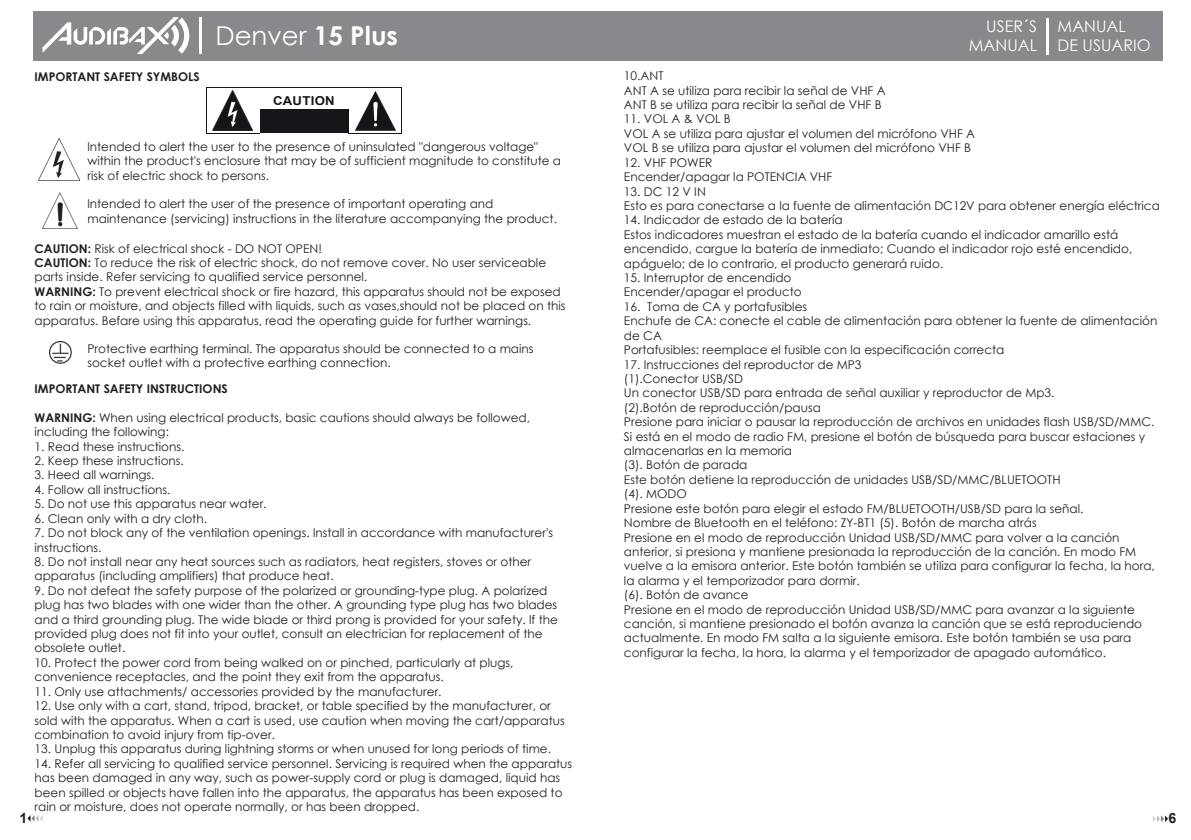
<style>
.page{position:relative;width:1191px;height:840px;background:#fff}
.page>*{position:absolute;margin:0;border:0;box-sizing:border-box;transform-origin:0 0}
.t1{font:26px "Century Gothic";color:#fff}
.t2{font:16px/19.2px "Century Gothic";color:#fff;text-align:right}
.t3{font:700 14.2px "Arial";color:#231f20}
.t4{font:700 12.2px "Arial";letter-spacing:.02em;color:#13161a;scale:1.07 1}
.t5{font:12px/14.4px "Century Gothic";color:#231f20}
.t6{font:700 12px "Century Gothic";color:#231f20}
.s1{font-weight:700}
</style>
<div class="page">
<svg style="left:27px;top:815px;width:16px;height:6px"></svg>
<svg style="left:1152px;top:815px;width:16px;height:6px"></svg>
<div style="left:34px;top:11px;width:1129px;height:49px;background:#87898c"></div>
<svg style="left:42px;top:17px;width:147px;height:37px"></svg>
<hr style="left:199px;top:18px;width:2px;height:36px;background:#fff">
<hr style="left:1046px;top:18px;width:2px;height:36px;background:#fff">
<hr style="left:207px;top:87px;width:53px;height:1px;background:#18151a">
<hr style="left:261px;top:87px;width:87px;height:1px;background:#18151a">
<hr style="left:349px;top:87px;width:52px;height:1px;background:#18151a">
<div style="left:260px;top:110px;width:88px;height:23px;background:#18151a"></div>
<hr style="left:260px;top:109px;width:88px;height:1px;background:#18151a">
<svg style="left:206px;top:87px;width:1px;height:47px"></svg>
<hr style="left:207px;top:133px;width:53px;height:1px;background:#18151a">
<hr style="left:348px;top:133px;width:53px;height:1px;background:#18151a">
<svg style="left:401px;top:87px;width:1px;height:47px"></svg>
<img style="left:213px;top:90px;width:40px;height:40px">
<img style="left:356px;top:91px;width:39px;height:40px">
<img style="left:38px;top:139px;width:42px;height:41px">
<img style="left:54px;top:151px;width:10px;height:26px">
<img style="left:42px;top:193px;width:36px;height:35px">
<img style="left:49px;top:341px;width:22px;height:22px">
<h1 class="t1" style="left:215px;top:17px;width:184px">Denver <span class="s1">15 Plus</span></h1>
<h2 class="t2" style="left:969px;top:16px;width:70px">USER´S<br>MANUAL</h2>
<h2 class="t2" style="left:1057px;top:16px;width:94px;text-align:left">MANUAL<br>DE USUARIO</h2>
<p class="t5" style="left:624px;top:68px;width:263px">10.ANT<br>ANT A se utiliza para recibir la señal de VHF A<br>ANT B se utiliza para recibir la señal de VHF B</p>
<p class="t5" style="left:624px;top:112px;width:353px">11. VOL A &amp; VOL B<br>VOL A se utiliza para ajustar el volumen del micrófono VHF A<br>VOL B se utiliza para ajustar el volumen del micrófono VHF B</p>
<p class="t5" style="left:624px;top:155px;width:210px">12. VHF POWER<br>Encender/apagar la POTENCIA VHF</p>
<p class="t5" style="left:624px;top:184px;width:537px">13. DC 12 V IN<br>Esto es para conectarse a la fuente de alimentación DC12V para obtener energía eléctrica</p>
<p class="t5" style="left:624px;top:212px;width:510px">14. Indicador de estado de la batería<br>Estos indicadores muestran el estado de la batería cuando el indicador amarillo está encendido, cargue la batería de inmediato; Cuando el indicador rojo esté encendido, apáguelo; de lo contrario, el producto generará ruido.</p>
<p class="t5" style="left:624px;top:270px;width:179px">15. Interruptor de encendido<br>Encender/apagar el producto</p>
<p class="t5" style="left:624px;top:299px;width:535px">16. Toma de CA y portafusibles<br>Enchufe de CA: conecte el cable de alimentación para obtener la fuente de alimentación de CA<br>Portafusibles: reemplace el fusible con la especificación correcta</p>
<p class="t5" style="left:624px;top:356px;width:532px">17. Instrucciones del reproductor de MP3<br>(1).Conector USB/SD<br>Un conector USB/SD para entrada de señal auxiliar y reproductor de Mp3.<br>(2).Botón de reproducción/pausa<br>Presione para iniciar o pausar la reproducción de archivos en unidades flash USB/SD/MMC.<br>Si está en el modo de radio FM, presione el botón de búsqueda para buscar estaciones y almacenarlas en la memoria<br>(3). Botón de parada<br>Este botón detiene la reproducción de unidades USB/SD/MMC/BLUETOOTH<br>(4). MODO<br>Presione este botón para elegir el estado FM/BLUETOOTH/USB/SD para la señal.<br>Nombre de Bluetooth en el teléfono: ZY-BT1 (5). Botón de marcha atrás<br>Presione en el modo de reproducción Unidad USB/SD/MMC para volver a la canción anterior, si presiona y mantiene presionada la reproducción de la canción. En modo FM vuelve a la emisora anterior. Este botón también se utiliza para configurar la fecha, la hora, la alarma y el temporizador para dormir.<br>(6). Botón de avance<br>Presione en el modo de reproducción Unidad USB/SD/MMC para avanzar a la siguiente canción, si mantiene presionado el botón avanza la canción que se está reproduciendo actualmente. En modo FM salta a la siguiente emisora. Este botón también se usa para configurar la fecha, la hora, la alarma y el temporizador de apagado automático.</p>
<p class="t6" style="left:35px;top:67px;width:167px">IMPORTANT SAFETY SYMBOLS</p>
<p class="t4" style="left:273px;top:92px;width:59px">CAUTION</p>
<p class="t5" style="left:87px;top:139px;width:475px">lntended to alert the user to the presence of uninsulated "dangerous voltage" within the product's enclosure that may be of sufficient magnitude to constitute a risk of electric shock to persons.</p>
<p class="t5" style="left:87px;top:196px;width:471px">lntended to alert the user of the presence of important operating and maintenance (servicing) instructions in the literature accompanying the product.</p>
<p class="t5" style="left:35px;top:241px;width:532px"><span class="s1">CAUTION:</span> Risk of electrical shock - DO NOT OPEN!<br><span class="s1">CAUTION:</span> To reduce the risk of electric shock, do not remove cover. No user serviceable parts inside. Refer servicing to qualified service personnel.<br><span class="s1">WARNING:</span> To prevent electrical shock or fire hazard, this apparatus should not be exposed to rain or moisture, and objects filled with liquids, such as vases,should not be placed on this apparatus. Befare using this apparatus, read the operating guide for further warnings.</p>
<p class="t5" style="left:87px;top:340px;width:447px">Protective earthing terminal. The apparatus should be connected to a mains socket outlet with a protective earthing connection.</p>
<p class="t6" style="left:35px;top:379px;width:195px">IMPORTANT SAFETY INSTRUCTIONS</p>
<p class="t5" style="left:35px;top:410px;width:497px"><span class="s1">WARNING:</span> When using electrical products, basic cautions should always be followed, including the following:</p>
<p class="t5" style="left:35px;top:438px;width:151px">1. Read these instructions.</p>
<p class="t5" style="left:35px;top:453px;width:151px">2. Keep these instructions.</p>
<p class="t5" style="left:35px;top:467px;width:121px">3. Heed all warnings.</p>
<p class="t5" style="left:35px;top:482px;width:137px">4. Follow all instructions.</p>
<p class="t5" style="left:35px;top:496px;width:233px">5. Do not use this apparatus near water.</p>
<p class="t5" style="left:35px;top:510px;width:174px">6. Clean only with a dry cloth.</p>
<p class="t5" style="left:35px;top:525px;width:520px">7. Do not block any of the ventilation openings. lnstall in accordance with manufacturer's instructions.</p>
<p class="t5" style="left:35px;top:554px;width:498px">8. Do not install near any heat sources such as radiators, heat registers, stoves or other apparatus (including amplifiers) that produce heat.</p>
<p class="t5" style="left:35px;top:582px;width:525px">9. Do not defeat the safety purpose of the polarized or grounding-type plug. A polarized plug has two blades with one wider than the other. A grounding type plug has two blades and a third grounding plug. The wide blade or third prong is provided for your safety. lf the provided plug does not fit into your outlet, consult an electrician for replacement of the obsolete outlet.</p>
<p class="t5" style="left:35px;top:654px;width:480px">10. Protect the power cord from being walked on or pinched, particularly at plugs, convenience receptacles, and the point they exit from the apparatus.</p>
<p class="t5" style="left:35px;top:683px;width:408px">11. Only use attachments/ accessories provided by the manufacturer.</p>
<p class="t5" style="left:35px;top:698px;width:531px">12. Use only with a cart, stand, tripod, bracket, or table specified by the manufacturer, or sold with the apparatus. When a cart is used, use caution when moving the cart/apparatus combination to avoid injury from tip-over.</p>
<p class="t5" style="left:35px;top:741px;width:518px">13. Unplug this apparatus during lightning storms or when unused for long periods of time.</p>
<p class="t5" style="left:35px;top:755px;width:539px">14. Refer all servicing to qualified service personnel. Servicing is required when the apparatus has been damaged in any way, such as power-supply cord or plug is damaged, liquid has been spilled or objects have fallen into the apparatus, the apparatus has been exposed to rain or moisture, does not operate normally, or has been dropped.</p>
<p class="t3" style="left:19px;top:807px;width:9px">1</p>
<p class="t3" style="left:1168px;top:807px;width:9px">6</p>
</div>
